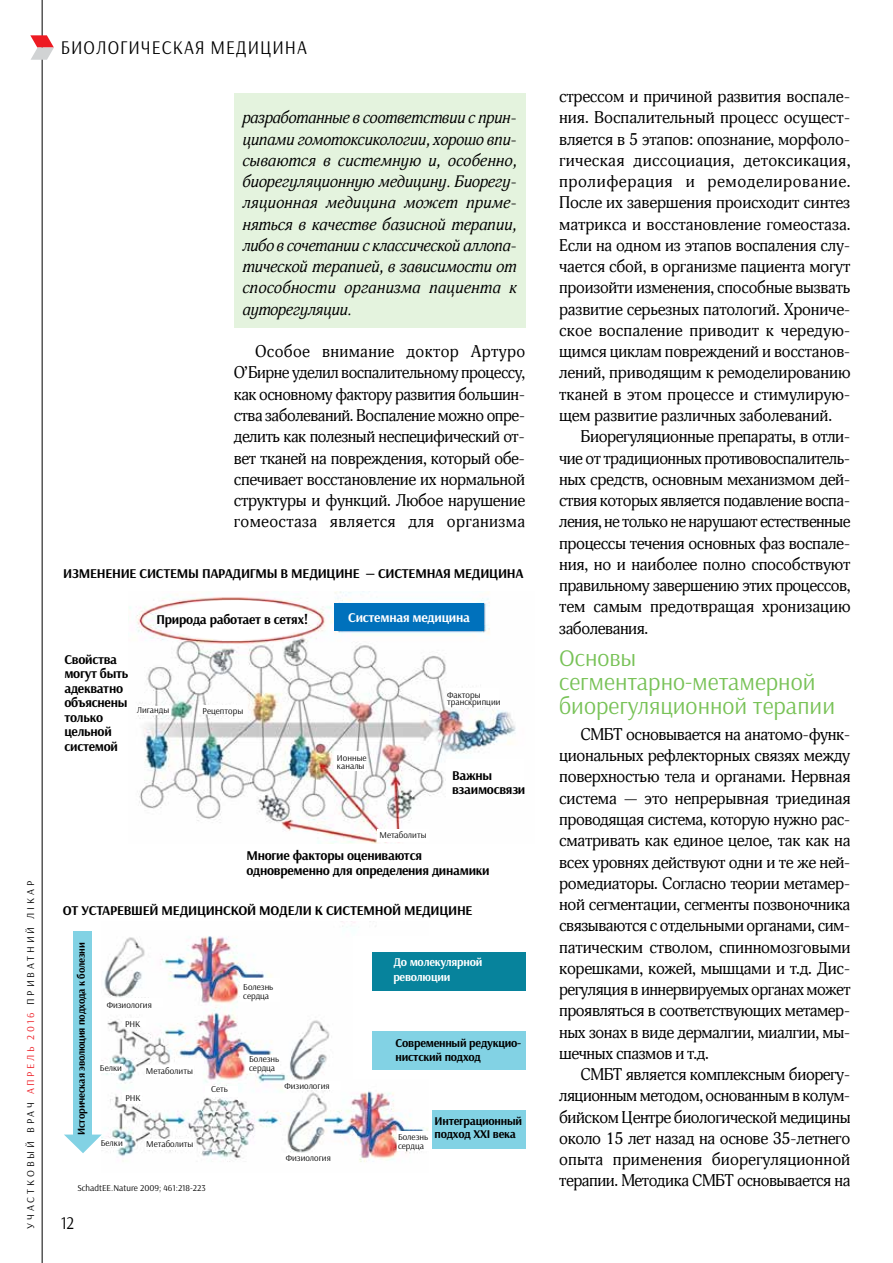
<style>
.page{position:relative;width:893px;height:1263px;background:#fff}
.page>*{position:absolute;margin:0;border:0;box-sizing:border-box;transform-origin:0 0}
.t1{font:24px/24px "Arsenal";color:#78c257}
.t2{font:19.5px "Arsenal";letter-spacing:.06em;color:#000;scale:.9 1}
.t3{font:18px "Arsenal";color:#000;scale:.9 1}
.t4{font:16.5px/21.3px "Adonis C";letter-spacing:-.02em;color:#000;text-align:justify}
.t5{font:italic 16.5px/21.3px "Adonis C";letter-spacing:.005em;color:#000;text-align:justify}
.t6{font:700 13.5px/14.4px "Arsenal";letter-spacing:-.02em;color:#000}
.t7{font:700 13.5px "Arsenal";letter-spacing:-.02em;color:#fff}
.t8{font:700 12px/14.4px "Arsenal";letter-spacing:-.02em;color:#000}
.t9{font:700 12px/14.4px "Arsenal";letter-spacing:-.02em;color:#fff}
.t10{font:10.5px "Arsenal";letter-spacing:.28em;color:#000}
.t11{font:700 10.5px "Arsenal";letter-spacing:-.02em;color:#000}
.t12{font:9px/9px "Arsenal";color:#000}
.s1{color:#ed1b23}
</style>
<div class="page">
<hr style="left:42px;top:0;width:1px;height:1263px;background:#000">
<svg style="left:30px;top:35px;width:24px;height:25px"></svg>
<img style="left:101px;top:921px;width:327px;height:241px">
<div style="left:354px;top:936px;width:181px;height:142px;background:#fff"></div>
<div style="left:234px;top:93px;width:291px;height:234px;background:#e4f3de"></div>
<img style="left:129px;top:591px;width:387px;height:253px">
<div style="left:160px;top:600px;width:149px;height:40px;background:#fff;border-radius:50%"></div>
<div style="left:334px;top:604px;width:150px;height:27px;background:#0071bc"></div>
<div style="left:446px;top:759px;width:78px;height:40px;background:#fff"></div>
<div style="left:137px;top:706px;width:34px;height:9px;background:#fff"></div>
<div style="left:199px;top:705px;width:43px;height:9px;background:#fff"></div>
<div style="left:377px;top:829px;width:52px;height:12px;background:#fff"></div>
<div style="left:447px;top:689px;width:52px;height:18px;background:#fff"></div>
<div style="left:335px;top:751px;width:31px;height:19px;background:#fff"></div>
<div style="left:372px;top:952px;width:153px;height:39px;background:#07839c"></div>
<div style="left:372px;top:1031px;width:153px;height:39px;background:#82d2e4"></div>
<div style="left:432px;top:1110px;width:93px;height:39px;background:#82d2e4"></div>
<div style="left:240px;top:978px;width:40px;height:24px;background:#fff"></div>
<div style="left:246px;top:1055px;width:34px;height:18px;background:#fff"></div>
<div style="left:283px;top:1081px;width:58px;height:9px;background:#fff"></div>
<div style="left:105px;top:998px;width:57px;height:9px;background:#fff"></div>
<div style="left:281px;top:1153px;width:47px;height:10px;background:#fff"></div>
<div style="left:397px;top:1131px;width:31px;height:20px;background:#fff"></div>
<div style="left:146px;top:1139px;width:48px;height:10px;background:#fff"></div>
<div style="left:146px;top:1066px;width:48px;height:10px;background:#fff"></div>
<div style="left:123px;top:1092px;width:19px;height:11px;background:#fff"></div>
<div style="left:205px;top:1086px;width:33px;height:10px;background:#fff"></div>
<div style="left:102px;top:1139px;width:22px;height:7px;background:#fff"></div>
<div style="left:100px;top:1064px;width:22px;height:8px;background:#fff"></div>
<div style="left:124px;top:1018px;width:22px;height:9px;background:#fff"></div>
<div style="left:73px;top:931px;width:19px;height:209px;background:#82d2e4"></div>
<svg style="left:64px;top:1134px;width:38px;height:19px"></svg>
<p class="t10" style="left:24px;top:1094px;width:215px;rotate:-90deg"><span class="s1">АПРЕЛЬ 2016</span> ПРИВАТНИЙ ЛІКАР</p>
<p class="t10" style="left:24px;top:1229px;width:128px;rotate:-90deg">УЧАСТКОВЫЙ ВРАЧ</p>
<p class="t2" style="left:61px;top:35px;width:275px">БИОЛОГИЧЕСКАЯ МЕДИЦИНА</p>
<p class="t5" style="left:242px;top:107px;width:276px">разработанные в соответствии с прин&shy;ципами гомотоксикологии, хорошо впи&shy;сываются в системную и, особенно, биорегуляционную медицину. Биорегу&shy;ляционная медицина может приме&shy;няться в качестве базисной терапии, либо в сочетании с классической аллопа&shy;тической терапией, в зависимости от способности организма пациента к ауторегуляции.</p>
<p class="t4" style="left:234px;top:341px;width:293px;text-indent:21px">Особое внимание доктор Артуро О’Бирне уделил воспалительному процессу, как основному фактору развития большин&shy;ства заболеваний. Воспаление можно опре&shy;делить как полезный неспецифический от&shy;вет тканей на повреждения, который обе&shy;спечивает восстановление их нормальной структуры и функций. Любое нарушение гомеостаза является для организма</p>
<p class="t6" style="left:63px;top:566px;width:462px">ИЗМЕНЕНИЕ СИСТЕМЫ ПАРАДИГМЫ В МЕДИЦИНЕ — СИСТЕМНАЯ МЕДИЦИНА</p>
<p class="t6" style="left:156px;top:612px;width:153px">Природа работает в сетях!</p>
<p class="t6" style="left:64px;top:652px;width:66px">Свойства могут быть адекватно объяснены только цельной системой</p>
<p class="t7" style="left:348px;top:609px;width:123px">Системная медицина</p>
<p class="t12" style="left:447px;top:691px;width:55px;line-height:7.5px">Факторы транскрипции</p>
<p class="t12" style="left:137px;top:705px;width:34px">Лиганды</p>
<p class="t12" style="left:203px;top:706px;width:42px">Рецепторы</p>
<p class="t12" style="left:337px;top:753px;width:31px">Ионные каналы</p>
<p class="t12" style="left:379px;top:830px;width:49px">Метаболиты</p>
<p class="t6" style="left:452px;top:768px;width:75px">Важны взаимосвязи</p>
<p class="t6" style="left:246px;top:849px;width:245px">Многие факторы оцениваются одновременно для определения динамики</p>
<p class="t6" style="left:63px;top:904px;width:411px">ОТ УСТАРЕВШЕЙ МЕДИЦИНСКОЙ МОДЕЛИ К СИСТЕМНОЙ МЕДИЦИНЕ</p>
<p class="t11" style="left:75px;top:1135px;width:194px;rotate:-90deg">Историческая эволюция подхода к болезни</p>
<p class="t12" style="left:107px;top:1000px;width:47px">Физиология</p>
<p class="t12" style="left:125px;top:1019px;width:17px">РНК</p>
<p class="t12" style="left:100px;top:1063px;width:24px">Белки</p>
<p class="t12" style="left:146px;top:1066px;width:49px">Метаболиты</p>
<p class="t12" style="left:125px;top:1094px;width:17px">РНК</p>
<p class="t12" style="left:101px;top:1139px;width:24px">Белки</p>
<p class="t12" style="left:146px;top:1140px;width:49px">Метаболиты</p>
<p class="t12" style="left:211px;top:1084px;width:18px">Сеть</p>
<p class="t12" style="left:77px;top:1183px;width:130px">SchadtEE.Nature 2009; 461:218-223</p>
<p class="t3" style="left:61px;top:1212px;width:16px">12</p>
<p class="t12" style="left:243px;top:982px;width:32px">Болезнь сердца</p>
<p class="t12" style="left:249px;top:1055px;width:32px">Болезнь сердца</p>
<p class="t12" style="left:284px;top:1081px;width:47px">Физиология</p>
<p class="t12" style="left:286px;top:1154px;width:47px">Физиология</p>
<p class="t9" style="left:393px;top:955px;width:91px">До молекулярной революции</p>
<p class="t8" style="left:396px;top:1036px;width:127px">Современный редукцио&shy;нистский подход</p>
<p class="t8" style="left:435px;top:1115px;width:89px;line-height:13px">Интеграционный подход XXI века</p>
<p class="t12" style="left:398px;top:1132px;width:32px">Болезнь сердца</p>
<p class="t4" style="left:559px;top:86px;width:293px">стрессом и причиной развития воспале&shy;ния. Воспалительный процесс осущест&shy;вляется в 5 этапов: опознание, морфоло&shy;гическая диссоциация, детоксикация, пролиферация и ремоделирование.<br>После их завершения происходит синтез матрикса и восстановление гомеостаза.<br>Если на одном из этапов воспаления слу&shy;чается сбой, в организме пациента могут произойти изменения, способные вызвать развитие серьезных патологий. Хрониче&shy;ское воспаление приводит к чередую&shy;щимся циклам повреждений и восстанов&shy;лений, приводящим к ремоделированию тканей в этом процессе и стимулирую&shy;щем развитие различных заболеваний.</p>
<p class="t4" style="left:559px;top:426px;width:293px;text-indent:21px">Биорегуляционные препараты, в отли&shy;чие от традиционных противовоспалитель&shy;ных средств, основным механизмом дей&shy;ствия которых является подавление воспа&shy;ления, не только не нарушают естественные процессы течения основных фаз воспале&shy;ния, но и наиболее полно способствуют правильному завершению этих процессов, тем самым предотвращая хронизацию заболевания.</p>
<h1 class="t1" style="left:559px;top:646px;width:277px">Основы сегментарно-метамерной биорегуляционной терапии</h1>
<p class="t4" style="left:559px;top:724px;width:293px;text-align:left;text-indent:21px">СМБТ основывается на анатомо-функ&shy;циональных рефлекторных связях между поверхностью тела и органами. Нервная система — это непрерывная триединая проводящая система, которую нужно рас&shy;сматривать как единое целое, так как на всех уровнях действуют одни и те же ней&shy;ромедиаторы. Согласно теории метамер&shy;ной сегментации, сегменты позвоночника связываются с отдельными органами, сим&shy;патическим стволом, спинномозговыми корешками, кожей, мышцами и т.д. Дис&shy;регуляция в иннервируемых органах может проявляться в соответствующих метамер&shy;ных зонах в виде дермалгии, миалгии, мы&shy;шечных спазмов и т.д.</p>
<p class="t4" style="left:559px;top:1064px;width:293px;text-indent:21px">СМБТ является комплексным биорегу&shy;ляционным методом, основанным в колум&shy;бийском Центре биологической медицины около 15 лет назад на основе 35-летнего опыта применения биорегуляционной терапии. Методика СМБТ основывается на</p>
</div>
